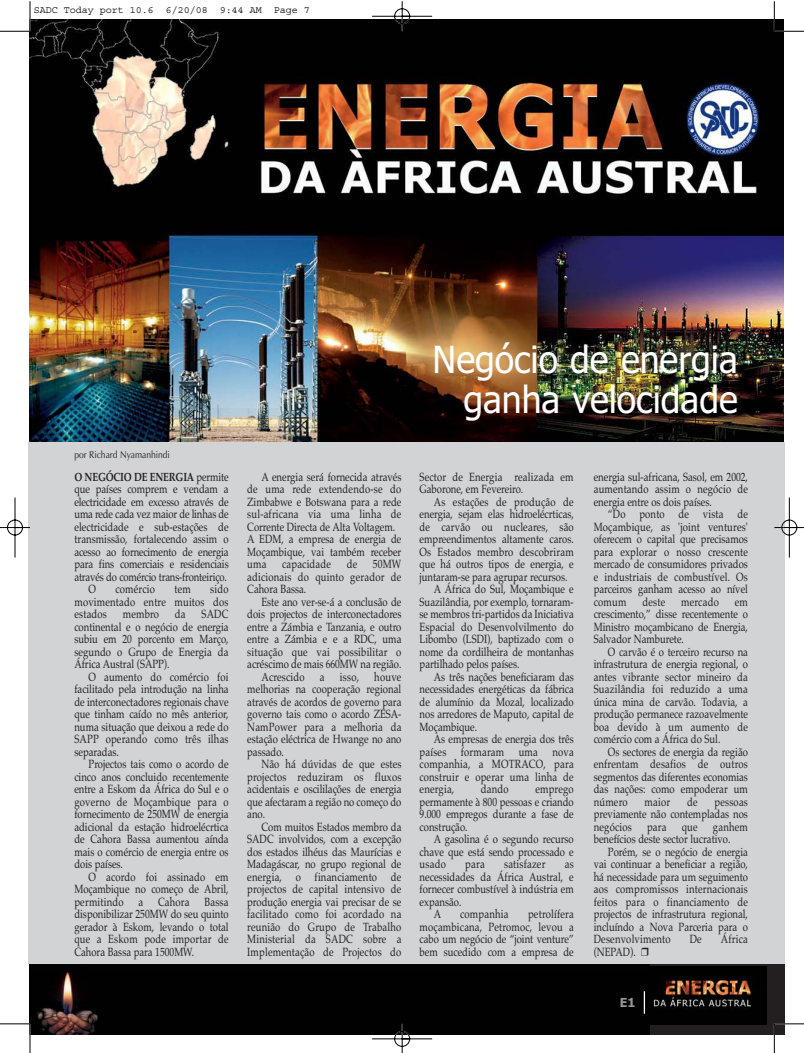
<style>
.page{position:relative;width:804px;height:1053px;background:#fff}
.page>*{position:absolute;margin:0;border:0;box-sizing:border-box;transform-origin:0 0}
.t1{font:37.5px/40px "Tahoma";color:#fff;text-align:right;scale:.95 1}
.t2{font:700 12.5px "Tahoma";color:#939598}
.t3{font:11.88px/12.5px "Palatino";color:#231f20;text-align:justify;scale:.8 1}
.t4{font:11.88px/12.5px "Palatino";letter-spacing:.02em;color:#231f20;scale:.8 1}
.t5{font:700 11.88px "Palatino";letter-spacing:-.015em;color:#231f20;scale:.8 1}
.t6{font:10px "Courier";color:#000}
.t7{font:10px "Optima";color:#231f20;scale:.85 1}
.s1{font-weight:400}
</style>
<div class="page">
<img style="left:0;top:1px;width:804px;height:1051px">
<p class="t6" style="left:34px;top:6px;width:278px">SADC Today port 10.6 6/20/08 9:44 AM Page 7</p>
<p class="t7" style="left:74px;top:450px;width:114px">por Richard Nyamanhindi</p>
<p class="t5" style="left:74px;top:472px;width:194px">O NEGÓCIO DE ENERGIA <span class="s1">permite</span></p>
<p class="t3" style="left:74px;top:484px;width:194px">que países comprem e vendam a</p>
<p class="t3" style="left:74px;top:497px;width:194px">electricidade em excesso através de</p>
<p class="t3" style="left:74px;top:509px;width:194px">uma rede cada vez maior de linhas de</p>
<p class="t3" style="left:74px;top:522px;width:194px">electricidade e sub-estações de</p>
<p class="t3" style="left:74px;top:534px;width:194px">transmissão, fortalecendo assim o</p>
<p class="t3" style="left:74px;top:547px;width:194px">acesso ao fornecimento de energia</p>
<p class="t3" style="left:74px;top:559px;width:194px">para fins comerciais e residenciais</p>
<p class="t3" style="left:74px;top:572px;width:192px">através do comércio trans-fronteiriço.</p>
<p class="t3" style="left:89px;top:584px;width:11px">O</p>
<p class="t4" style="left:115px;top:584px;width:51px">comércio</p>
<p class="t3" style="left:174px;top:584px;width:22px">tem</p>
<p class="t3" style="left:74px;top:584px;width:194px;text-indent:136px">sido movimentado entre muitos dos estados</p>
<p class="t3" style="left:123px;top:609px;width:47px">membro</p>
<p class="t3" style="left:175px;top:609px;width:15px">da</p>
<p class="t3" style="left:74px;top:609px;width:194px;text-indent:127px">SADC continental e o negócio de energia subiu em 20 porcento em Março, segundo o Grupo de Energia da África Austral (SAPP).</p>
<p class="t3" style="left:74px;top:672px;width:194px;text-indent:14px">O aumento do comércio foi facilitado pela introdução na linha de interconectadores regionais chave que tinham caído no mês anterior, numa situação que deixou a rede do SAPP operando como três ilhas separadas.</p>
<p class="t3" style="left:74px;top:759px;width:194px;text-indent:14px">Projectos tais como o acordo de cinco anos concluido recentemente entre a Eskom da África do Sul e o governo de Moçambique para o fornecimento de 250MW de energia adicional da estação hidroelécrtica de Cahora Bassa aumentou aínda mais o comércio de energia entre os dois países.</p>
<p class="t3" style="left:74px;top:872px;width:194px;text-indent:14px">O acordo foi assinado em Moçambique no começo de Abril, permitindo a Cahora Bassa disponibilizar 250MW do seu quinto gerador à Eskom, levando o total que a Eskom pode importar de Cahora Bassa para 1500MW.</p>
<h1 class="t1" style="left:432px;top:343px;width:323px">Negócio de energia ganha velocidade</h1>
<p class="t3" style="left:247px;top:472px;width:194px;text-align:left;text-indent:14px">A energia será fornecida através de uma rede extendendo-se do<br>Zimbabwe e Botswana para a rede sul-africana via uma linha de<br>Corrente Directa de Alta Voltagem.<br>A EDM, a empresa de energia de<br>Moçambique, vai também receber uma</p>
<p class="t4" style="left:282px;top:559px;width:63px">capacidade</p>
<p class="t3" style="left:347px;top:559px;width:15px">de</p>
<p class="t3" style="left:247px;top:559px;width:194px;text-indent:126px">50MW adicionais do quinto gerador de Cahora Bassa.</p>
<p class="t3" style="left:261px;top:597px;width:176px">Este ano ver-se-á a conclusão de</p>
<p class="t3" style="left:247px;top:609px;width:194px">dois projectos de interconectadores</p>
<p class="t3" style="left:247px;top:622px;width:194px">entre a Zámbia e Tanzania, e outro</p>
<p class="t3" style="left:247px;top:634px;width:194px">entre a Zámbia e e a RDC, uma</p>
<p class="t4" style="left:247px;top:647px;width:194px">situação que vai possibilitar o</p>
<p class="t3" style="left:247px;top:659px;width:194px">acréscimo de mais 660MW na região.</p>
<p class="t4" style="left:261px;top:672px;width:56px">Acrescido</p>
<p class="t3" style="left:320px;top:672px;width:7px">a</p>
<p class="t3" style="left:340px;top:672px;width:25px">isso,</p>
<p class="t3" style="left:247px;top:672px;width:194px;text-indent:127px">houve melhorias na cooperação regional através de acordos de governo para governo tais como o acordo ZESA-NamPower para a melhoria da estação eléctrica de Hwange no ano passado.</p>
<p class="t3" style="left:247px;top:759px;width:194px;text-indent:14px">Não há dúvidas de que estes projectos reduziram os fluxos acidentais e oscililações de energia que afectaram a região no começo do ano.</p>
<p class="t3" style="left:247px;top:822px;width:194px;text-indent:14px">Com muitos Estados membro da SADC involvidos, com a excepção dos estados ilhéus das Maurícias e Madagáscar, no grupo regional de energia, o financiamento de projectos de capital intensivo de produção energia vai precisar de se facilitado como foi acordado na reunião do Grupo de Trabalho Ministerial da SADC sobre a Implementação de Projectos do</p>
<p class="t4" style="left:420px;top:472px;width:194px">Sector de Energia realizada em<br>Gaborone, em Fevereiro.</p>
<p class="t4" style="left:434px;top:497px;width:176px">As estações de produção de</p>
<p class="t3" style="left:420px;top:509px;width:194px">energia, sejam elas hidroelécrticas,</p>
<p class="t4" style="left:420px;top:522px;width:194px">de carvão ou nucleares, são</p>
<p class="t3" style="left:420px;top:534px;width:194px">empreendimentos altamente caros.</p>
<p class="t4" style="left:420px;top:547px;width:194px">Os Estados membro descobriram</p>
<p class="t3" style="left:420px;top:559px;width:194px">que há outros tipos de energia, e</p>
<p class="t3" style="left:420px;top:572px;width:186px">juntaram-se para agrupar recursos.</p>
<p class="t3" style="left:434px;top:584px;width:176px">A África do Sul, Moçambique e</p>
<p class="t3" style="left:420px;top:597px;width:194px">Suazilândia, por exemplo, tornaram-</p>
<p class="t3" style="left:420px;top:609px;width:194px">se membros tri-partidos da Iniciativa</p>
<p class="t3" style="left:420px;top:622px;width:194px">Espacial do Desenvolvilmento do</p>
<p class="t3" style="left:420px;top:634px;width:194px">Libombo (LSDI), baptizado com o</p>
<p class="t3" style="left:420px;top:647px;width:194px">nome da cordilheira de montanhas</p>
<p class="t3" style="left:420px;top:659px;width:126px">partilhado pelos países.</p>
<p class="t3" style="left:434px;top:672px;width:177px">As três nações beneficiaram das</p>
<p class="t3" style="left:420px;top:684px;width:194px">necessidades energéticas da fábrica</p>
<p class="t3" style="left:420px;top:697px;width:194px">de alumínio da Mozal, localizado</p>
<p class="t3" style="left:420px;top:709px;width:194px">nos arredores de Maputo, capital de</p>
<p class="t3" style="left:420px;top:722px;width:73px">Moçambique.</p>
<p class="t3" style="left:434px;top:734px;width:176px">As empresas de energia dos três</p>
<p class="t4" style="left:420px;top:747px;width:194px">países formaram uma nova</p>
<p class="t4" style="left:420px;top:759px;width:194px">companhia, a MOTRACO, para</p>
<p class="t3" style="left:420px;top:772px;width:194px">construir e operar uma linha de</p>
<p class="t4" style="left:420px;top:784px;width:45px">energia,</p>
<p class="t3" style="left:481px;top:784px;width:36px">dando</p>
<p class="t3" style="left:420px;top:784px;width:194px;text-indent:116px">emprego permamente à 800 pessoas e criando 9.000 empregos durante a fase de construção.</p>
<p class="t3" style="left:420px;top:834px;width:194px;text-indent:14px">A gasolina é o segundo recurso chave que está sendo processado e usado</p>
<p class="t3" style="left:465px;top:859px;width:26px">para</p>
<p class="t4" style="left:504px;top:859px;width:53px">satisfazer</p>
<p class="t3" style="left:565px;top:859px;width:13px">as</p>
<p class="t3" style="left:420px;top:872px;width:194px">necessidades da África Austral, e</p>
<p class="t3" style="left:420px;top:884px;width:194px">fornecer combustível à indústria em</p>
<p class="t3" style="left:420px;top:897px;width:54px">expansão.</p>
<p class="t3" style="left:434px;top:909px;width:11px">A</p>
<p class="t4" style="left:460px;top:909px;width:62px">companhia</p>
<p class="t3" style="left:420px;top:909px;width:194px;text-indent:108px">petrolífera moçambicana, Petromoc, levou a cabo um negócio de “joint venture” bem sucedido com a empresa de</p>
<p class="t3" style="left:594px;top:472px;width:194px">energia sul-africana, Sasol, em 2002, aumentando assim o negócio de energia entre os dois países.</p>
<p class="t3" style="left:594px;top:509px;width:194px;text-indent:14px">“Do ponto de vista de Moçambique, as 'joint ventures' oferecem o capital que precisamos para explorar o nosso crescente mercado de consumidores privados e industriais de combustível. Os parceiros ganham acesso ao nível comum</p>
<p class="t3" style="left:642px;top:597px;width:30px">deste</p>
<p class="t4" style="left:681px;top:597px;width:49px">mercado</p>
<p class="t3" style="left:594px;top:597px;width:194px;text-indent:141px">em crescimento,” disse recentemente o Ministro moçambicano de Energia, Salvador Namburete.</p>
<p class="t3" style="left:594px;top:647px;width:194px;text-indent:14px">O carvão é o terceiro recurso na infrastrutura de energia regional, o antes vibrante sector mineiro da Suazilândia foi reduzido a uma única mina de carvão. Todavia, a produção permanece razoavelmente boa devido à um aumento de comércio com a África do Sul.</p>
<p class="t3" style="left:594px;top:747px;width:194px;text-indent:14px">Os sectores de energia da região enfrentam desafios de outros segmentos das diferentes economias das nações: como empoderar um número</p>
<p class="t3" style="left:644px;top:797px;width:34px">maior</p>
<p class="t3" style="left:687px;top:797px;width:15px">de</p>
<p class="t3" style="left:594px;top:797px;width:194px;text-indent:121px">pessoas previamente não contempladas nos negócios</p>
<p class="t3" style="left:594px;top:822px;width:194px;text-indent:119px">ganhem benefícios deste sector lucrativo.</p>
<p class="t3" style="left:594px;top:847px;width:194px;text-indent:14px">Porém, se o negócio de energia vai continuar a beneficiar a região, há necessidade para um seguimento aos compromissos internacionais feitos para o financiamento de projectos de infrastrutura regional, incluíndo a Nova Parceria para o Desenvolvimento</p>
<p class="t3" style="left:647px;top:822px;width:26px">para</p>
<p class="t3" style="left:682px;top:822px;width:21px">que</p>
<p class="t3" style="left:690px;top:934px;width:17px">De</p>
<p class="t3" style="left:721px;top:934px;width:35px">África</p>
<p class="t3" style="left:594px;top:947px;width:70px">(NEPAD). ❒</p>
<p class="t2" style="left:620px;top:997px;width:17px">E1</p>
</div>
